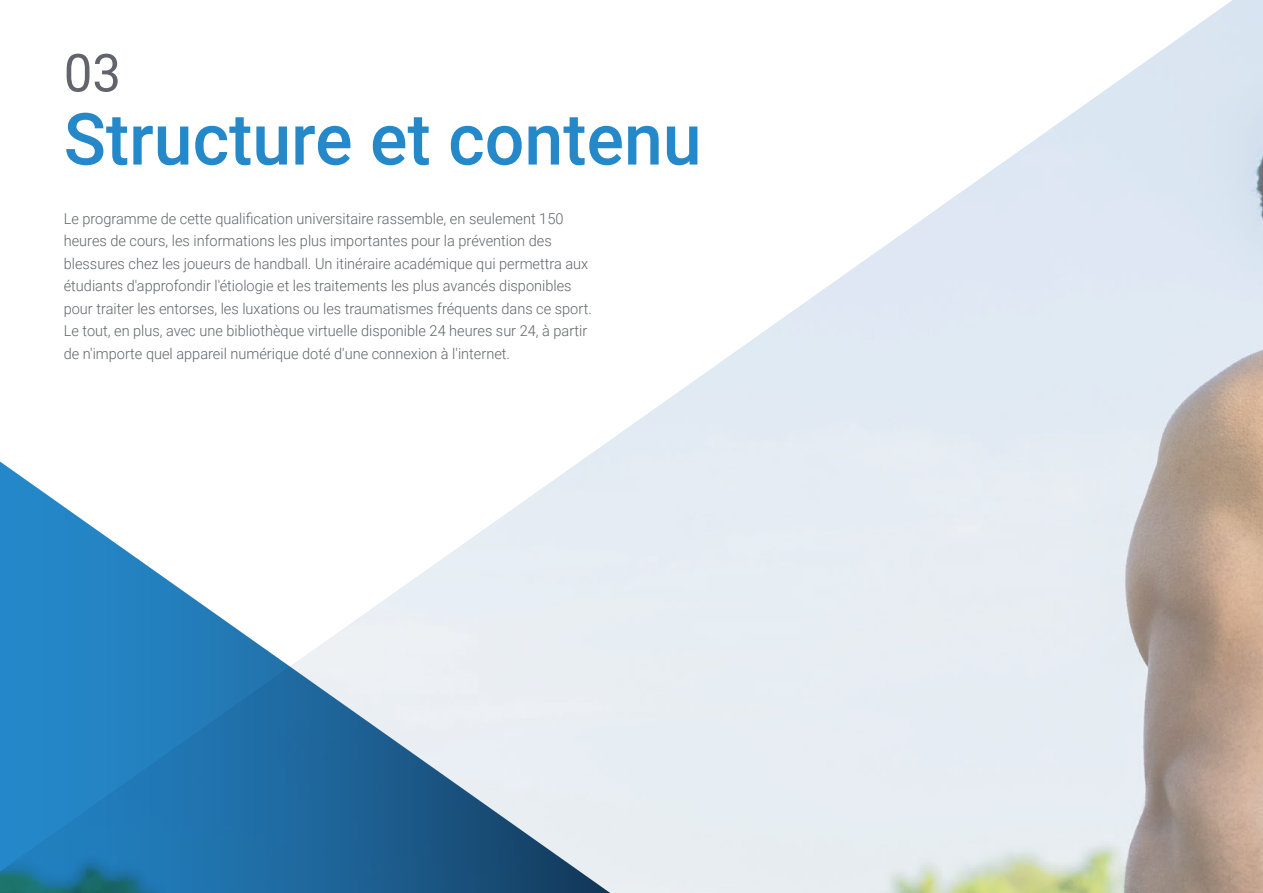
<style>
.page{position:relative;width:1263px;height:893px;background:#fff}
.page>*{position:absolute;margin:0;border:0;box-sizing:border-box;transform-origin:0 0}
.t1{font:500 72px "Roboto";color:#2488c9}
.t2{font:52.5px "Roboto";color:#61646a}
.t3{font:300 15px/22.5px "Roboto";color:#61646a}
</style>
<div class="page">
<img style="left:602px;top:0;width:661px;height:893px">
<svg style="left:0;top:446px;width:640px;height:447px"></svg>
<h2 class="t2" style="left:64px;top:36px;width:59px">03</h2>
<h1 class="t1" style="left:64px;top:89px;width:639px">Structure et contenu</h1>
<p class="t3" style="left:64px;top:207px;width:529px">Le programme de cette qualification universitaire rassemble, en seulement 150 heures de cours, les informations les plus importantes pour la prévention des blessures chez les joueurs de handball. Un itinéraire académique qui permettra aux étudiants d'approfondir l'étiologie et les traitements les plus avancés disponibles pour traiter les entorses, les luxations ou les traumatismes fréquents dans ce sport.<br>Le tout, en plus, avec une bibliothèque virtuelle disponible 24 heures sur 24, à partir de n'importe quel appareil numérique doté d'une connexion à l'internet.</p>
</div>
